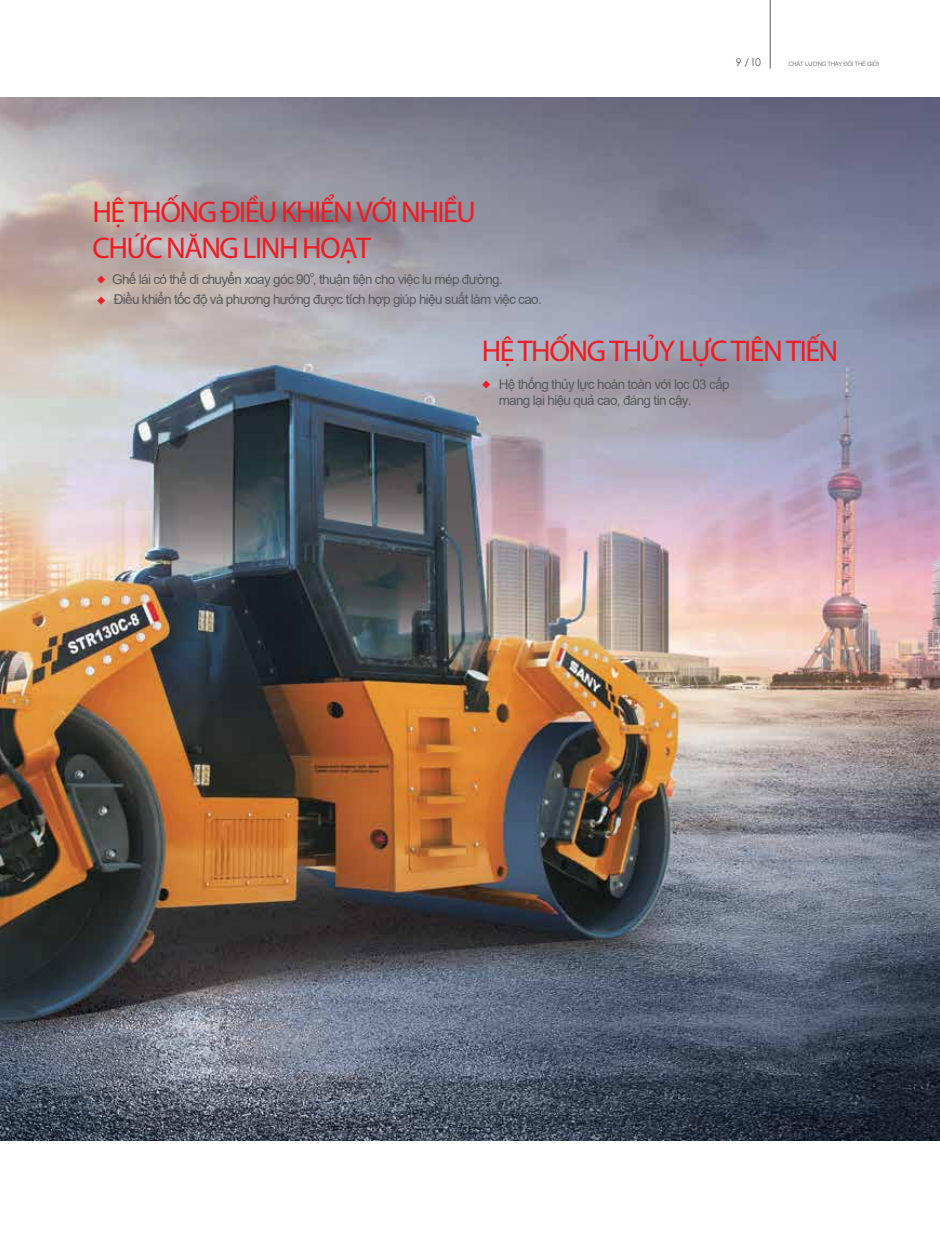
<style>
.page{position:relative;width:940px;height:1238px;background:#fff}
.page>*{position:absolute;margin:0;border:0;box-sizing:border-box;transform-origin:0 0}
.t1{font:30px/36px "Myriad Pro";letter-spacing:-.05em;color:#ed1d24}
.t2{font:13.5px/16.2px "Arial";letter-spacing:-.05em;color:#595a5c}
.t3{font:10.5px "Century Gothic";color:#595a5c}
.t4{font:9px "Adobe Heiti Std";color:#ed1d24}
.t5{font:7.5px "Arial";color:#595a5c}
.t6{font:6px "Arial";letter-spacing:-.05em;color:#7e7f80}
.s1{font-family:"Adobe Heiti Std";font-size:9px;color:#ed1d24}
</style>
<div class="page">
<img style="left:0;top:98px;width:940px;height:1042px">
<hr style="left:770px;top:0;width:1px;height:68px;background:#595a5c">
<h1 class="t1" style="left:92px;top:193px;width:385px">HỆ THỐNG ĐIỀU KHIỂN VỚI NHIỀU<br>CHỨC NĂNG LINH HOẠT</h1>
<p class="t2" style="left:112px;top:271px;width:392px">Ghế lái có thể di chuyển xoay góc 90 , thuận tiện cho việc lu mép đường.</p>
<p class="t2" style="left:97px;top:291px;width:446px"><span class="s1">◆</span> Điều khiển tốc độ và phương hướng được tích hợp giúp hiệu suất làm việc cao.</p>
<p class="t5" style="left:310px;top:269px;width:6px">o</p>
<p class="t4" style="left:97px;top:274px;width:10px">◆</p>
<p class="t3" style="left:736px;top:55px;width:27px">9 /10</p>
<p class="t6" style="left:788px;top:60px;width:92px">CHẤT LƯỢNG THAY ĐỔI THẾ GIỚI</p>
<h1 class="t1" style="left:482px;top:332px;width:358px">HỆ THỐNG THỦY LỰC TIÊN TIẾN</h1>
<p class="t2" style="left:499px;top:376px;width:232px;text-indent:-17px"><span class="s1">◆</span> Hệ thống thủy lực hoàn toàn với lọc 03 cấp mang lại hiệu quả cao, đáng tin cậy.</p>
</div>
